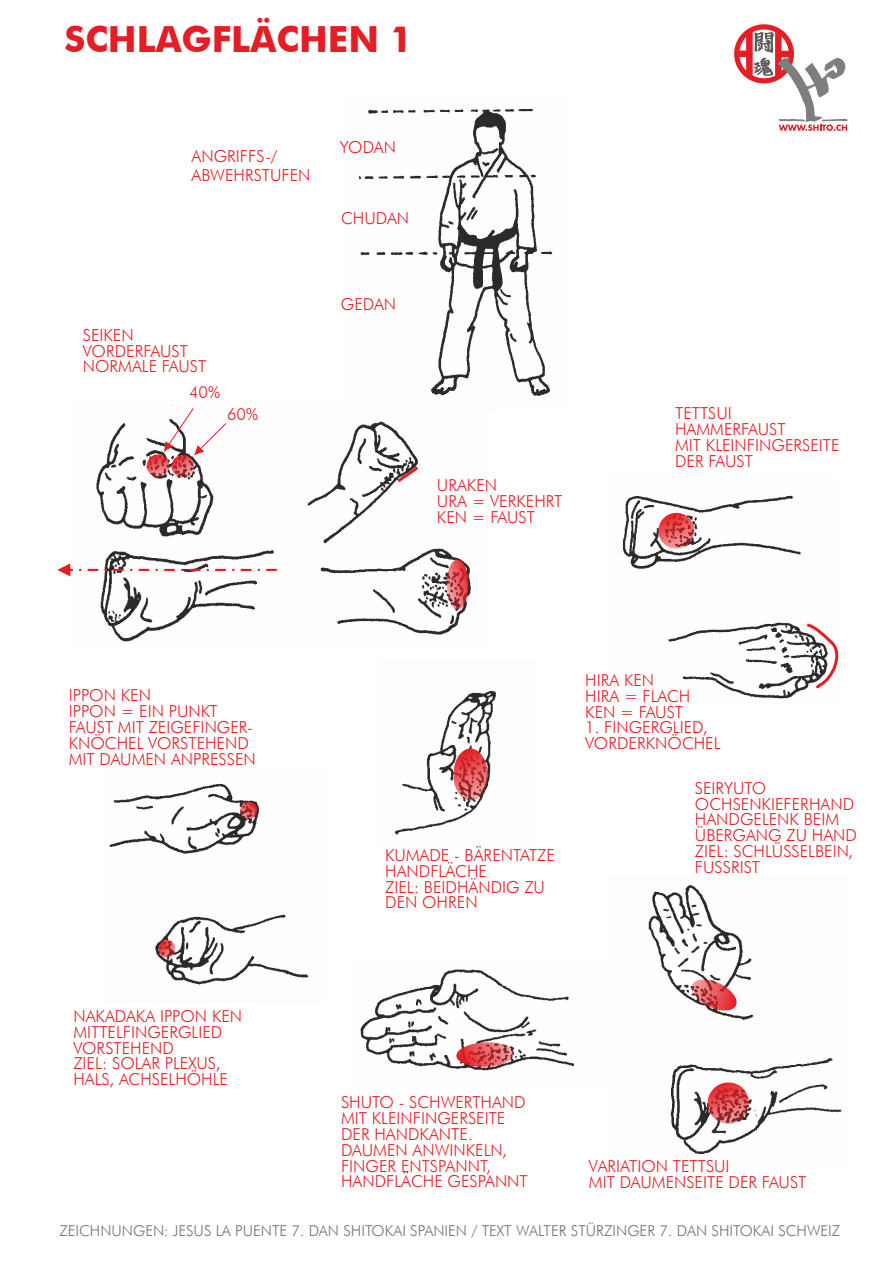
<style>
.page{position:relative;width:893px;height:1263px;background:#fff}
.page>*{position:absolute;margin:0;border:0;box-sizing:border-box;transform-origin:0 0}
.t1{font:700 36px "Futura BT";color:#e31e24}
.t2{font:300 16.5px/15.8px "Futura BT";color:#e31e24}
.t3{font:300 15px "Futura BT";color:#727271}
</style>
<div class="page">
<img style="left:360px;top:969px;width:215px;height:102px">
<svg style="left:734px;top:24px;width:113px;height:107px"></svg>
<img style="left:648px;top:885px;width:194px;height:269px">
<img style="left:395px;top:691px;width:101px;height:144px">
<img style="left:96px;top:405px;width:375px;height:237px">
<img style="left:622px;top:495px;width:182px;height:204px">
<img style="left:109px;top:783px;width:200px;height:202px">
<img style="left:347px;top:108px;width:206px;height:304px">
<svg style="left:164px;top:408px;width:62px;height:47px"></svg>
<svg style="left:57px;top:563px;width:220px;height:13px"></svg>
<img style="left:147px;top:454px;width:22px;height:23px;border-radius:50%">
<img style="left:239px;top:800px;width:20px;height:20px">
<img style="left:157px;top:939px;width:20px;height:20px">
<img style="left:446px;top:559px;width:23px;height:51px">
<img style="left:453px;top:748px;width:35px;height:53px;border-radius:50%">
<img style="left:689px;top:977px;width:51px;height:35px">
<img style="left:456px;top:1041px;width:59px;height:27px">
<img style="left:658px;top:513px;width:36px;height:36px;border-radius:50%">
<img style="left:707px;top:1082px;width:42px;height:42px;border-radius:50%">
<img style="left:171px;top:455px;width:23px;height:23px;border-radius:50%">
<svg style="left:394px;top:463px;width:28px;height:22px"></svg>
<svg style="left:804px;top:623px;width:35px;height:67px"></svg>
<h1 class="t1" style="left:64px;top:24px;width:350px">SCHLAGFLÄCHEN 1</h1>
<p class="t2" style="left:192px;top:147px;width:121px;line-height:19.8px">ANGRIFFS-/<br>ABWEHRSTUFEN</p>
<p class="t2" style="left:83px;top:329px;width:125px">SEIKEN<br>VORDERFAUST<br>NORMALE FAUST</p>
<p class="t2" style="left:189px;top:386px;width:33px">40%</p>
<p class="t2" style="left:227px;top:407px;width:33px">60%</p>
<p class="t2" style="left:340px;top:141px;width:58px">YODAN</p>
<p class="t2" style="left:341px;top:211px;width:70px">CHUDAN</p>
<p class="t2" style="left:341px;top:298px;width:57px">GEDAN</p>
<p class="t2" style="left:437px;top:479px;width:127px">URAKEN<br>URA = VERKEHRT<br>KEN = FAUST</p>
<p class="t2" style="left:675px;top:407px;width:166px">TETTSUI<br>HAMMERFAUST<br>MIT KLEINFINGERSEITE<br>DER FAUST</p>
<p class="t2" style="left:69px;top:689px;width:189px">IPPON KEN<br>IPPON = EIN PUNKT<br>FAUST MIT ZEIGEFINGER-<br>KNÖCHEL VORSTEHEND<br>MIT DAUMEN ANPRESSEN</p>
<p class="t2" style="left:73px;top:1010px;width:170px">NAKADAKA IPPON KEN<br>MITTELFINGERGLIED<br>VORSTEHEND<br>ZIEL: SOLAR PLEXUS,<br>HALS, ACHSELHÖHLE</p>
<p class="t2" style="left:385px;top:849px;width:171px">KUMADE - BÄRENTATZE<br>HANDFLÄCHE<br>ZIEL: BEIDHÄNDIG ZU<br>DEN OHREN</p>
<p class="t2" style="left:585px;top:674px;width:107px">HIRA KEN<br>HIRA = FLACH<br>KEN = FAUST</p>
<p class="t2" style="left:585px;top:721px;width:137px">1. FINGERGLIED,<br>VORDERKNÖCHEL</p>
<p class="t2" style="left:695px;top:781px;width:164px">SEIRYUTO<br>OCHSENKIEFERHAND<br>HANDGELENK BEIM<br>ÜBERGANG ZU HAND<br>ZIEL: SCHLÜSSELBEIN,<br>FUSSRIST</p>
<p class="t2" style="left:341px;top:1096px;width:188px">SHUTO - SCHWERTHAND<br>MIT KLEINFINGERSEITE<br>DER HANDKANTE.<br>DAUMEN ANWINKELN,<br>FINGER ENTSPANNT,<br>HANDFLÄCHE GESPANNT</p>
<p class="t2" style="left:589px;top:1160px;width:219px">VARIATION TETTSUI<br>MIT DAUMENSEITE DER FAUST</p>
<p class="t3" style="left:59px;top:1225px;width:782px">ZEICHNUNGEN: JESUS LA PUENTE 7. DAN SHITOKAI SPANIEN / TEXT WALTER STÜRZINGER 7. DAN SHITOKAI SCHWEIZ</p>
</div>
